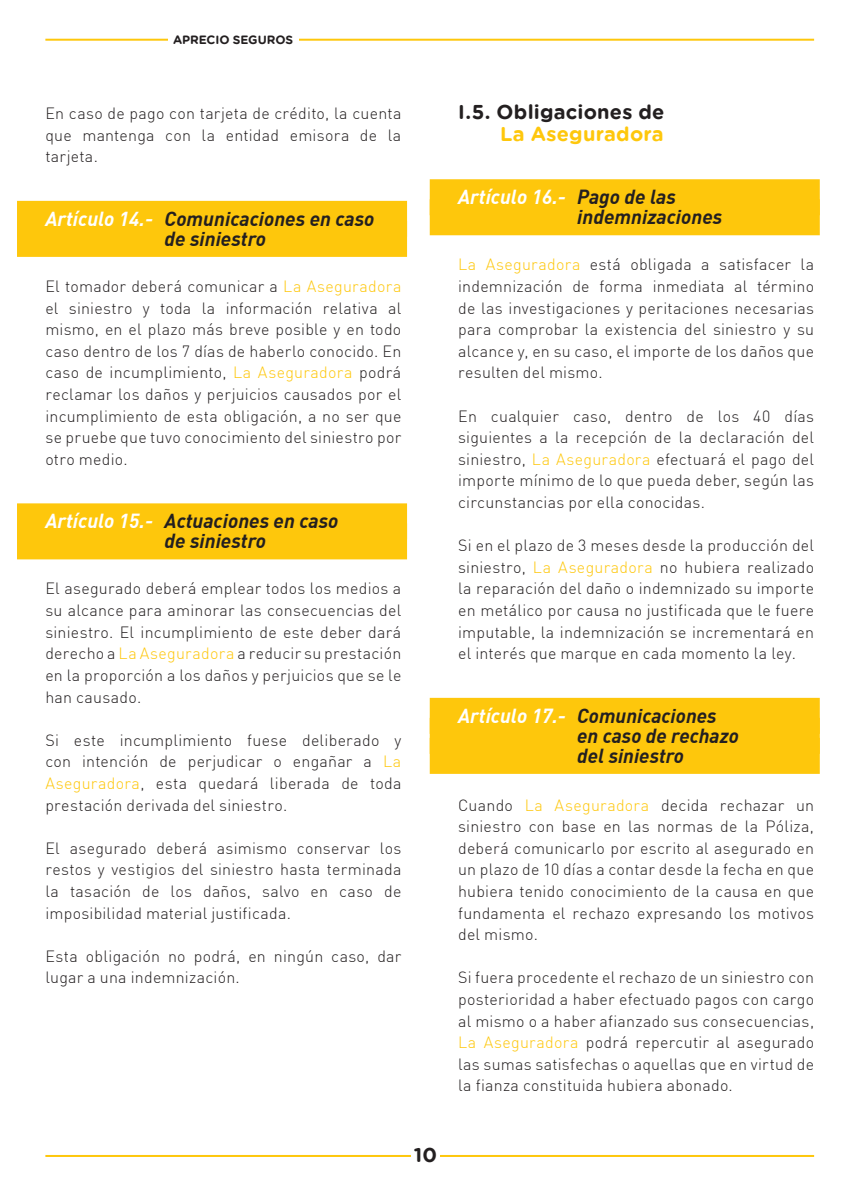
<style>
.page{position:relative;width:851px;height:1191px;background:#fff}
.page>*{position:absolute;margin:0;border:0;box-sizing:border-box;transform-origin:0 0}
.Articulos_Fondo_Amar{font:italic 700 20px "DIN";color:#231f20}
.Articulos_Fondo_Amar-2{font:italic 700 20px "DIN";color:#fff}
.Sub_Capitulo{font:700 20px "Gotham Rounded";letter-spacing:.01em;color:#231f20}
.Sub_Capitulo-2{font:700 20px "Gotham Rounded";letter-spacing:.015em;color:#fec70c}
.Enunciado___punto{font:700 20px "Gotham Rounded";color:#231f20}
.t1{font:300 16px/21.6px "DIN";letter-spacing:.015em;color:#231f20;text-align:justify}
.Enunciado___punto-2{font:700 12px "Gotham Rounded";letter-spacing:-.01em;color:#231f20}
.s1{color:#fff}
.s2{color:#fec70c}
.s3{color:#231f20}
</style>
<div class="page">
<hr style="left:45px;top:1155px;width:769px;height:2px;background:#fec70c">
<hr style="left:45px;top:39px;width:769px;height:2px;background:#fec70c">
<div style="left:168px;top:35px;width:130px;height:15px;background:#fff"></div>
<div style="left:411px;top:1146px;width:28px;height:18px;background:#fff"></div>
<div style="left:17px;top:201px;width:390px;height:36px;background:#fec70c"></div>
<div style="left:17px;top:221px;width:390px;height:36px;background:#fec70c"></div>
<div style="left:17px;top:503px;width:390px;height:36px;background:#fec70c"></div>
<div style="left:17px;top:523px;width:390px;height:36px;background:#fec70c"></div>
<div style="left:429px;top:179px;width:390px;height:36px;background:#fec70c"></div>
<div style="left:429px;top:199px;width:390px;height:36px;background:#fec70c"></div>
<div style="left:429px;top:698px;width:390px;height:36px;background:#fec70c"></div>
<div style="left:429px;top:718px;width:390px;height:36px;background:#fec70c"></div>
<div style="left:429px;top:738px;width:390px;height:36px;background:#fec70c"></div>
<p class="Enunciado___punto-2" style="left:173px;top:31px;width:121px">APRECIO SEGUROS</p>
<p class="t1" style="left:45px;top:102px;width:357px">En caso de pago con tarjeta de crédito, la cuenta que mantenga con la entidad emisora de la tarjeta.</p>
<p class="Articulos_Fondo_Amar" style="left:45px;top:205px;width:330px"><span class="s1">Artículo 14.-</span> Comunicaciones en caso</p>
<p class="Articulos_Fondo_Amar" style="left:164px;top:225px;width:103px">de siniestro</p>
<p class="t1" style="left:45px;top:275px;width:357px">El tomador deberá comunicar a <span class="s2">La Aseguradora </span>el siniestro y toda la información relativa al mismo, en el plazo más breve posible y en todo caso dentro de los 7 días de haberlo conocido. En caso de incumplimiento, <span class="s2">La Aseguradora</span> podrá reclamar los daños y perjuicios causados por el incumplimiento de esta obligación, a no ser que se pruebe que tuvo conocimiento del siniestro por otro medio.</p>
<p class="Articulos_Fondo_Amar" style="left:45px;top:508px;width:294px"><span class="s1">Artículo 15.-</span> Actuaciones en caso</p>
<p class="Articulos_Fondo_Amar" style="left:164px;top:528px;width:103px">de siniestro</p>
<p class="t1" style="left:45px;top:578px;width:357px">El asegurado deberá emplear todos los medios a su alcance para aminorar las consecuencias del siniestro. El incumplimiento de este deber dará derecho a <span class="s2">La Aseguradora</span> a reducir su prestación en la proporción a los daños y perjuicios que se le han causado.</p>
<p class="t1" style="left:45px;top:729px;width:357px">Si este incumplimiento fuese deliberado y con intención de perjudicar o engañar a <span class="s2">La Aseguradora</span>, esta quedará liberada de toda prestación derivada del siniestro.</p>
<p class="t1" style="left:45px;top:837px;width:357px">El asegurado deberá asimismo conservar los restos y vestigios del siniestro hasta terminada la tasación de los daños, salvo en caso de imposibilidad material justificada.</p>
<p class="t1" style="left:45px;top:945px;width:357px">Esta obligación no podrá, en ningún caso, dar lugar a una indemnización.</p>
<p class="Sub_Capitulo" style="left:458px;top:97px;width:208px">I.5. Obligaciones de</p>
<p class="Sub_Capitulo-2" style="left:500px;top:119px;width:165px">La Aseguradora</p>
<p class="Articulos_Fondo_Amar-2" style="left:458px;top:184px;width:219px">Artículo 16.- <span class="s3">Pago de las</span></p>
<p class="Articulos_Fondo_Amar" style="left:577px;top:204px;width:146px">indemnizaciones</p>
<p class="t1" style="left:458px;top:254px;width:357px"><span class="s2">La Aseguradora</span> está obligada a satisfacer la indemnización de forma inmediata al término de las investigaciones y peritaciones necesarias para comprobar la existencia del siniestro y su alcance y, en su caso, el importe de los daños que resulten del mismo.</p>
<p class="t1" style="left:458px;top:405px;width:357px">En cualquier caso, dentro de los 40 días siguientes a la recepción de la declaración del siniestro, <span class="s2">La Aseguradora</span> efectuará el pago del importe mínimo de lo que pueda deber, según las circunstancias por ella conocidas.</p>
<p class="t1" style="left:458px;top:534px;width:357px">Si en el plazo de 3 meses desde la producción del siniestro, <span class="s2">La Aseguradora</span> no hubiera realizado la reparación del daño o indemnizado su importe en metálico por causa no justificada que le fuere imputable, la indemnización se incrementará en el interés que marque en cada momento la ley.</p>
<p class="Articulos_Fondo_Amar" style="left:458px;top:702px;width:260px"><span class="s1">Artículo 17.-</span> Comunicaciones</p>
<p class="Articulos_Fondo_Amar" style="left:577px;top:722px;width:163px">en caso de rechazo</p>
<p class="Articulos_Fondo_Amar" style="left:577px;top:742px;width:108px">del siniestro</p>
<p class="t1" style="left:458px;top:794px;width:357px">Cuando <span class="s2">La Aseguradora</span> decida rechazar un siniestro con base en las normas de la Póliza, deberá comunicarlo por escrito al asegurado en un plazo de 10 días a contar desde la fecha en que hubiera tenido conocimiento de la causa en que fundamenta el rechazo expresando los motivos del mismo.</p>
<p class="t1" style="left:458px;top:966px;width:357px">Si fuera procedente el rechazo de un siniestro con posterioridad a haber efectuado pagos con cargo al mismo o a haber afianzado sus consecuencias, <span class="s2">La Aseguradora</span> podrá repercutir al asegurado las sumas satisfechas o aquellas que en virtud de la fianza constituida hubiera abonado.</p>
<p class="Enunciado___punto" style="left:414px;top:1140px;width:25px">10</p>
</div>
